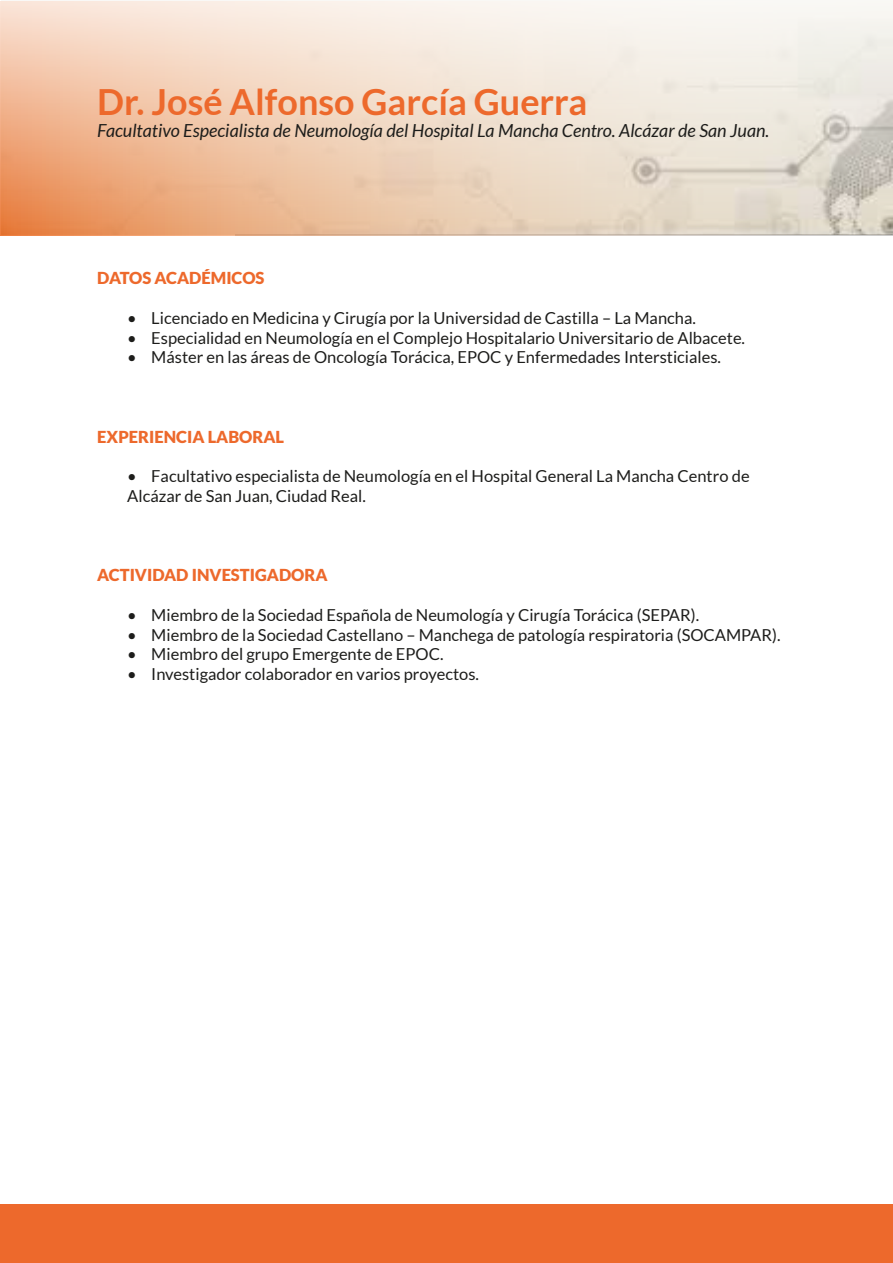
<style>
.page{position:relative;width:893px;height:1263px;background:#fff}
.page>*{position:absolute;margin:0;border:0;box-sizing:border-box;transform-origin:0 0}
.t1{font:700 36px "Lato";color:#ed692c}
.t2{font:italic 18px "Lato";color:#1d1d1b}
.t3{font:16.5px/19.8px "Lato";color:#1d1d1b}
.t4{font:900 16.5px "Lato";color:#ed692c}
</style>
<div class="page">
<svg style="left:0;top:1px;width:893px;height:234px;background:#eed6c2"></svg>
<div style="left:0;top:1204px;width:892px;height:59px;background:#ed692c"></div>
<h1 class="t1" style="left:97px;top:81px;width:491px">Dr. José Alfonso García Guerra</h1>
<p class="t2" style="left:97px;top:120px;width:674px">Facultativo Especialista de Neumología del Hospital La Mancha Centro. Alcázar de San Juan.</p>
<p class="t4" style="left:97px;top:268px;width:169px">DATOS ACADÉMICOS</p>
<p class="t3" style="left:127px;top:308px;width:570px">• Licenciado en Medicina y Cirugía por la Universidad de Castilla – La Mancha.</p>
<p class="t3" style="left:127px;top:328px;width:619px">• Especialidad en Neumología en el Complejo Hospitalario Universitario de Albacete.</p>
<p class="t3" style="left:127px;top:347px;width:595px">• Máster en las áreas de Oncología Torácica, EPOC y Enfermedades Intersticiales.</p>
<p class="t4" style="left:97px;top:427px;width:188px">EXPERIENCIA LABORAL</p>
<p class="t3" style="left:127px;top:466px;width:624px">• Facultativo especialista de Neumología en el Hospital General La Mancha Centro de<br>Alcázar de San Juan, Ciudad Real.</p>
<p class="t4" style="left:97px;top:565px;width:232px">ACTIVIDAD INVESTIGADORA</p>
<p class="t3" style="left:127px;top:605px;width:573px">• Miembro de la Sociedad Española de Neumología y Cirugía Torácica (SEPAR).</p>
<p class="t3" style="left:127px;top:625px;width:655px">• Miembro de la Sociedad Castellano – Manchega de patología respiratoria (SOCAMPAR).</p>
<p class="t3" style="left:127px;top:644px;width:318px">• Miembro del grupo Emergente de EPOC.</p>
<p class="t3" style="left:127px;top:664px;width:353px">• Investigador colaborador en varios proyectos.</p>
</div>
